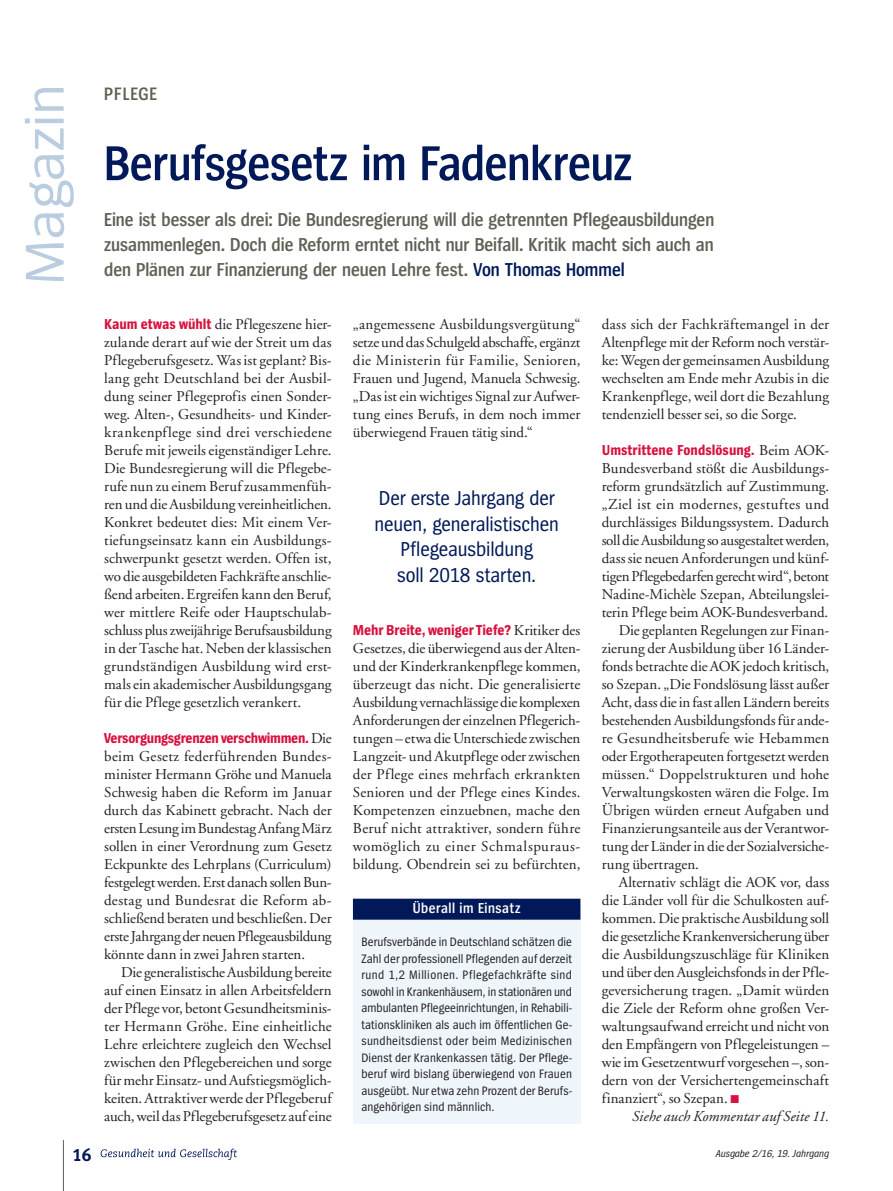
<style>
.page{position:relative;width:893px;height:1191px;background:#fff}
.page>*{position:absolute;margin:0;border:0;box-sizing:border-box;transform-origin:0 0}
.t1{font:57px "Spiegel";color:#baccdf}
.Magazin_Head{font:600 51px "Spiegel Cd";letter-spacing:-.01em;color:#011958}
.Zitat{font:21px/25.5px "Spiegel Cd";letter-spacing:-.005em;color:#011958;text-align:center}
.Magazin_Vorspann{font:600 19.5px/24.8px "Spiegel Cd";letter-spacing:-.005em;color:#606155;text-align:justify}
.Magazin_Dachzeile{font:600 18.75px "Spiegel Cd";letter-spacing:.045em;color:#606155}
.Fließ_10_12pt_oE_Mag{font:15px/18px "GG Garamond";letter-spacing:.005em;color:#231f20;text-align:justify}
.Fließ_10_12pt_mE_Mag{font:15px/18px "GG Garamond";letter-spacing:-.005em;color:#231f20;text-align:justify}
.Fließ_10_12pt_oE_Mag-2{font:italic 15px "GG Garamond";letter-spacing:.005em;color:#231f20}
.allg-Box_Balken_Blau{font:600 15px "Spiegel Cd";letter-spacing:.035em;color:#fff}
.allg-Box_Copy_8_5_11{font:12.75px/16.5px "Spiegel Cd";letter-spacing:.01em;color:#231f20;text-align:justify}
.t2{font:italic 10.5px "Spiegel Cd";color:#231f20}
.s1{color:#011958}
.s2{font-family:"Spiegel Cd";font-weight:700;color:#d7123e}
.s3{color:#d7123e}
</style>
<div class="page">
<hr style="left:63px;top:1140px;width:1px;height:51px;background:#606155">
<svg style="left:101px;top:1148px;width:136px;height:11px"></svg>
<div style="left:353px;top:901px;width:227px;height:222px;background:#eef6fc"></div>
<div style="left:353px;top:898px;width:227px;height:21px;background:#011958"></div>
<h1 class="t1" style="left:16px;top:285px;width:202px;rotate:-90deg">Magazin</h1>
<p class="Magazin_Dachzeile" style="left:104px;top:84px;width:55px">PFLEGE</p>
<p class="Magazin_Head" style="left:104px;top:138px;width:530px">Berufsgesetz im Fadenkreuz</p>
<p class="Magazin_Vorspann" style="left:104px;top:208px;width:612px">Eine ist besser als drei: Die Bundesregierung will die getrennten Pflegeausbildungen zusammenlegen. Doch die Reform erntet nicht nur Beifall. Kritik macht sich auch an den Plänen zur Finanzierung der neuen Lehre fest. <span class="s1">Von Thomas Hommel</span></p>
<p class="Fließ_10_12pt_oE_Mag" style="left:104px;top:315px;width:229px"><span class="s2">Kaum etwas wühlt</span> die Pflegeszene hier&shy;zulande derart auf wie der Streit um das Pflegeberufsgesetz. Was ist geplant? Bis&shy;lang geht Deutschland bei der Ausbil&shy;dung seiner Pflegeprofis einen Sonder&shy;weg. Alten-, Gesundheits- und Kinder&shy;krankenpflege sind drei verschiedene Berufe mit jeweils eigenständiger Lehre.<br>Die Bundesregierung will die Pflegebe&shy;rufe nun zu einem Beruf zusammenfüh&shy;ren und die Ausbildung vereinheitlichen.<br>Konkret bedeutet dies: Mit einem Ver&shy;tiefungseinsatz kann ein Ausbildungs&shy;schwerpunkt gesetzt werden. Offen ist, wo die ausgebildeten Fachkräfte anschlie&shy;ßend arbeiten. Ergreifen kann den Beruf, wer mittlere Reife oder Hauptschulab&shy;schluss plus zweijährige Berufsausbildung in der Tasche hat. Neben der klassischen grundständigen Ausbildung wird erst&shy;mals ein akademischer Ausbildungsgang für die Pflege gesetzlich verankert.</p>
<p class="Fließ_10_12pt_oE_Mag" style="left:104px;top:729px;width:229px"><span class="s2">Versorgungsgrenzen verschwimmen.</span> Die beim Gesetz federführenden Bundes&shy;minister Hermann Gröhe und Manuela Schwesig haben die Reform im Januar durch das Kabinett gebracht. Nach der ersten Lesung im Bundestag Anfang März sollen in einer Verordnung zum Gesetz Eckpunkte des Lehrplans (Curriculum) festgelegt werden. Erst danach sollen Bun&shy;destag und Bundesrat die Reform ab&shy;schließend beraten und beschließen. Der erste Jahrgang der neuen Pflegeausbildung könnte dann in zwei Jahren starten.</p>
<p class="Fließ_10_12pt_mE_Mag" style="left:104px;top:963px;width:229px;text-indent:17px">Die generalistische Ausbildung bereite auf einen Einsatz in allen Arbeitsfeldern der Pflege vor, betont Gesundheitsminis&shy;ter Hermann Gröhe. Eine einheitliche Lehre erleichtere zugleich den Wechsel zwischen den Pflegebereichen und sorge für mehr Einsatz- und Aufstiegsmöglich&shy;keiten. Attraktiver werde der Pflegeberuf auch, weil das Pflegeberufsgesetz auf eine</p>
<p class="Fließ_10_12pt_mE_Mag" style="left:353px;top:315px;width:229px">„angemessene Ausbildungsvergütung“ setze und das Schulgeld abschaffe, ergänzt die Ministerin für Familie, Senioren, Frauen und Jugend, Manuela Schwesig. „Das ist ein wichtiges Signal zur Aufwer&shy;tung eines Berufs, in dem noch immer überwiegend Frauen tätig sind.“</p>
<p class="Fließ_10_12pt_oE_Mag" style="left:602px;top:315px;width:229px">dass sich der Fachkräftemangel in der Altenpflege mit der Reform noch verstär&shy;ke: Wegen der gemeinsamen Ausbildung wechselten am Ende mehr Azubis in die Krankenpflege, weil dort die Bezahlung tendenziell besser sei, so die Sorge.</p>
<p class="Fließ_10_12pt_oE_Mag" style="left:602px;top:441px;width:229px"><span class="s2">Umstrittene Fondslösung.</span> Beim AOK-Bundesverband stößt die Ausbildungs&shy;reform grundsätzlich auf Zustimmung. „Ziel ist ein modernes, gestuftes und durchlässiges Bildungssystem. Dadurch soll die Ausbildung so ausgestaltet werden, dass sie neuen Anforderungen und künf&shy;tigen Pflegebedarfen gerecht wird“, betont Nadine-Michèle Szepan, Abteilungslei&shy;terin Pflege beim AOK-Bundesverband.</p>
<p class="Fließ_10_12pt_mE_Mag" style="left:602px;top:621px;width:229px;text-indent:17px">Die geplanten Regelungen zur Finan&shy;zierung der Ausbildung über 16 Länder&shy;fonds betrachte die AOK jedoch kritisch, so Szepan. „Die Fondslösung lässt außer Acht, dass die in fast allen Ländern bereits bestehenden Ausbildungsfonds für ande&shy;re Gesundheitsberufe wie Hebammen oder Ergotherapeuten fortgesetzt werden müssen.“ Doppelstrukturen und hohe Verwaltungskosten wären die Folge. Im Übrigen würden erneut Aufgaben und Finanzierungsanteile aus der Verantwor&shy;tung der Länder in die der Sozialversiche&shy;rung übertragen.</p>
<p class="Fließ_10_12pt_mE_Mag" style="left:602px;top:873px;width:229px;text-indent:17px">Alternativ schlägt die AOK vor, dass die Länder voll für die Schulkosten auf&shy;kommen. Die praktische Ausbildung soll die gesetzliche Krankenversicherung über die Ausbildungszuschläge für Kliniken und über den Ausgleichsfonds in der Pfle&shy;geversicherung tragen. „Damit würden die Ziele der Reform ohne großen Ver&shy;waltungsaufwand erreicht und nicht von den Empfängern von Pflegeleistungen – wie im Gesetzentwurf vorgesehen –, son&shy;dern von der Versichertengemeinschaft finanziert“, so Szepan. <span class="s3">√</span></p>
<p class="Fließ_10_12pt_oE_Mag-2" style="left:632px;top:1107px;width:199px">Siehe auch Kommentar auf Seite 11.</p>
<p class="Zitat" style="left:374px;top:486px;width:186px">Der erste Jahrgang der neuen, generalistischen<br>Pflegeausbildung</p>
<p class="Zitat" style="left:397px;top:563px;width:141px">soll 2018 starten.</p>
<p class="Fließ_10_12pt_oE_Mag" style="left:353px;top:621px;width:229px"><span class="s2">Mehr Breite, weniger Tiefe?</span> Kritiker des Gesetzes, die überwiegend aus der Alten&shy;und der Kinderkrankenpflege kommen, überzeugt das nicht. Die generalisierte Ausbildung vernachlässige die komplexen Anforderungen der einzelnen Pflegerich&shy;tungen – etwa die Unterschiede zwischen Langzeit- und Akutpflege oder zwischen der Pflege eines mehrfach erkrankten Senioren und der Pflege eines Kindes.<br>Kompetenzen einzuebnen, mache den Beruf nicht attraktiver, sondern führe womöglich zu einer Schmalspuraus&shy;bildung. Obendrein sei zu befürchten,</p>
<p class="allg-Box_Balken_Blau" style="left:413px;top:900px;width:109px">Überall im Einsatz</p>
<p class="allg-Box_Copy_8_5_11" style="left:361px;top:934px;width:212px">Berufsverbände in Deutschland schätzen die Zahl der professionell Pflegenden auf derzeit rund 1,2 Millionen. Pflegefachkräfte sind sowohl in Krankenhäusern, in stationären und ambulanten Pflegeeinrichtungen, in Rehabili&shy;tationskliniken als auch im öffentlichen Ge&shy;sundheitsdienst oder beim Medizinischen Dienst der Krankenkassen tätig. Der Pflege&shy;beruf wird bislang überwiegend von Frauen ausgeübt. Nur etwa zehn Prozent der Berufs&shy;angehörigen sind männlich.</p>
<p class="t2" style="left:716px;top:1148px;width:115px">Ausgabe 2/16, 19. Jahrgang</p>
</div>
